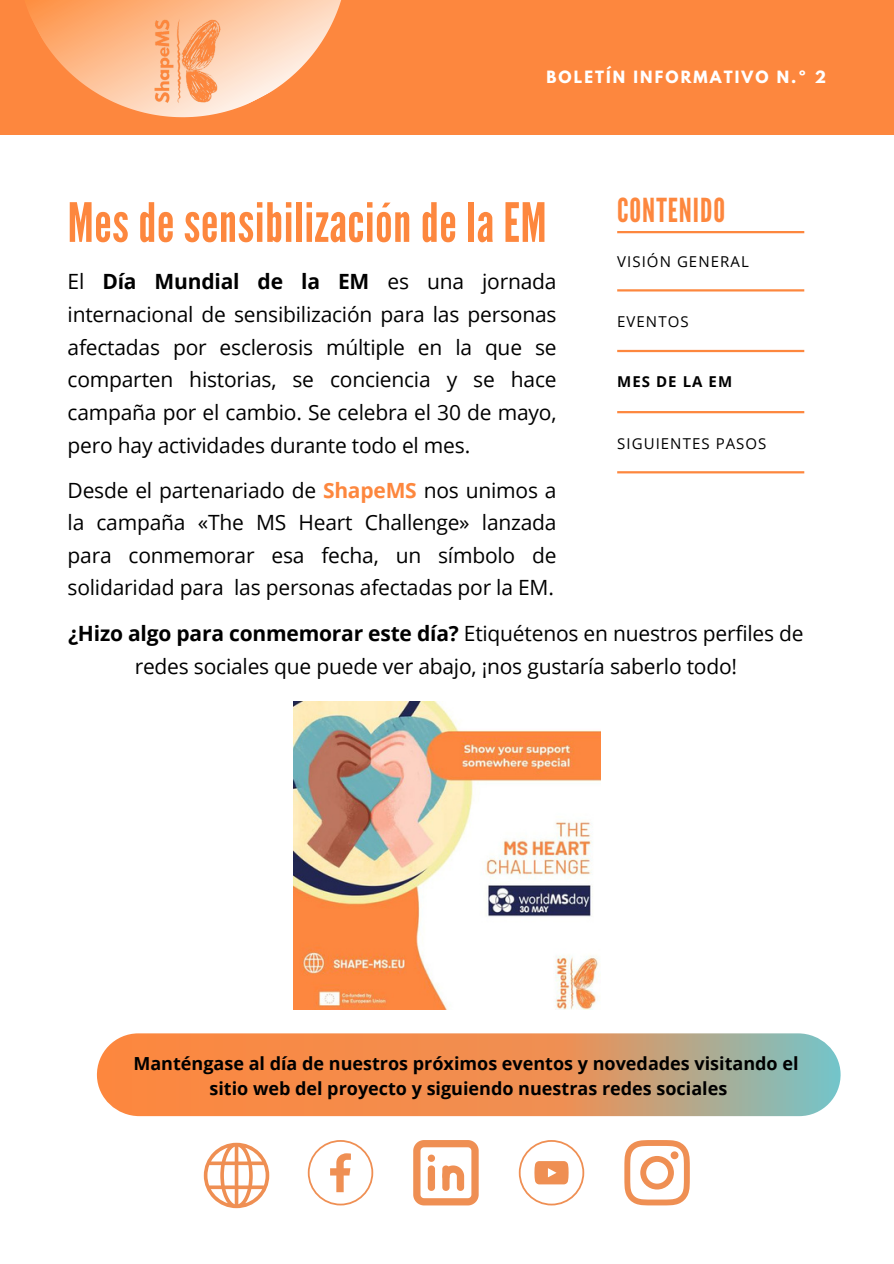
<style>
.page{position:relative;width:894px;height:1264px;background:#fff}
.page>*{position:absolute;margin:0;border:0;box-sizing:border-box;transform-origin:0 0}
.t1{font:54px "League Gothic";letter-spacing:.01em;color:#fd873e}
.t2{font:33px "League Gothic";letter-spacing:.03em;color:#fd873e}
.t3{font:21px/32.7px "Open Sans";letter-spacing:-.01em;color:#000;text-align:justify}
.t4{font:700 18px/24.8px "Open Sans";color:#000;text-align:center}
.t5{font:15px "Open Sans";letter-spacing:.07em;color:#000}
.t6{font:700 15px "League Spartan";letter-spacing:.14em;color:#fff}
.t7{font:700 15px "Open Sans";letter-spacing:.07em;color:#000}
.s1{font-weight:700}
.s2{font-weight:700;color:#fd873e}
</style>
<div class="page">
<div style="left:0;top:0;width:893px;height:135px;background:#fd873e"></div>
<svg style="left:27px;top:0;width:314px;height:118px"></svg>
<img style="left:140px;top:17px;width:86px;height:87px">
<svg style="left:96px;top:1033px;width:745px;height:83px;background:#de9966"></svg>
<svg style="left:308px;top:1140px;width:65px;height:65px"></svg>
<svg style="left:413px;top:1140px;width:65px;height:65px"></svg>
<svg style="left:518px;top:1140px;width:66px;height:65px"></svg>
<svg style="left:624px;top:1140px;width:65px;height:65px"></svg>
<div style="left:670px;top:1151px;width:8px;height:8px;background:#ef8f53;border-radius:50%"></div>
<svg style="left:204px;top:1142px;width:65px;height:65px"></svg>
<img style="left:293px;top:701px;width:307px;height:308px">
<hr style="left:617px;top:289px;width:187px;height:2px;background:#fd873e">
<hr style="left:617px;top:411px;width:187px;height:2px;background:#fd873e">
<hr style="left:617px;top:350px;width:187px;height:2px;background:#fd873e">
<hr style="left:617px;top:471px;width:187px;height:2px;background:#fd873e">
<hr style="left:617px;top:231px;width:187px;height:2px;background:#fd873e">
<p class="t6" style="left:546px;top:70px;width:281px">BOLETÍN INFORMATIVO N.º 2</p>
<h5 class="t1" style="left:68px;top:191px;width:480px">Mes de sensibilización de la EM</h5>
<h1 class="t3" style="left:68px;top:265px;width:490px">El <span class="s1">Día Mundial de la EM</span> es una jornada internacional de sensibilización para las personas afectadas por esclerosis múltiple en la que se comparten historias, se conciencia y se hace campaña por el cambio. Se celebra el 30 de mayo, pero hay actividades durante todo el mes.</h1>
<h3 class="t3" style="left:68px;top:473px;width:490px">Desde el partenariado de <span class="s2">ShapeMS</span> nos unimos a la campaña «The MS Heart Challenge» lanzada para conmemorar esa fecha, un símbolo de solidaridad para las personas afectadas por la EM.</h3>
<h2 class="t2" style="left:617px;top:191px;width:109px">CONTENIDO</h2>
<p class="t5" style="left:617px;top:251px;width:133px">VISIÓN GENERAL</p>
<h5 class="t5" style="left:617px;top:311px;width:73px">EVENTOS</h5>
<p class="t7" style="left:617px;top:370px;width:116px">MES DE LA EM</p>
<p class="t5" style="left:617px;top:433px;width:151px">SIGUIENTES PASOS</p>
<h3 class="t3" style="left:68px;top:616px;width:736px;text-align:center"><span class="s1">¿Hizo algo para conmemorar este día?</span> Etiquétenos en nuestros perfiles de redes sociales que puede ver abajo, ¡nos gustaría saberlo todo!</h3>
<h3 class="t4" style="left:133px;top:1050px;width:666px">Manténgase al día de nuestros próximos eventos y novedades visitando el sitio web del proyecto y siguiendo nuestras redes sociales</h3>
</div>
